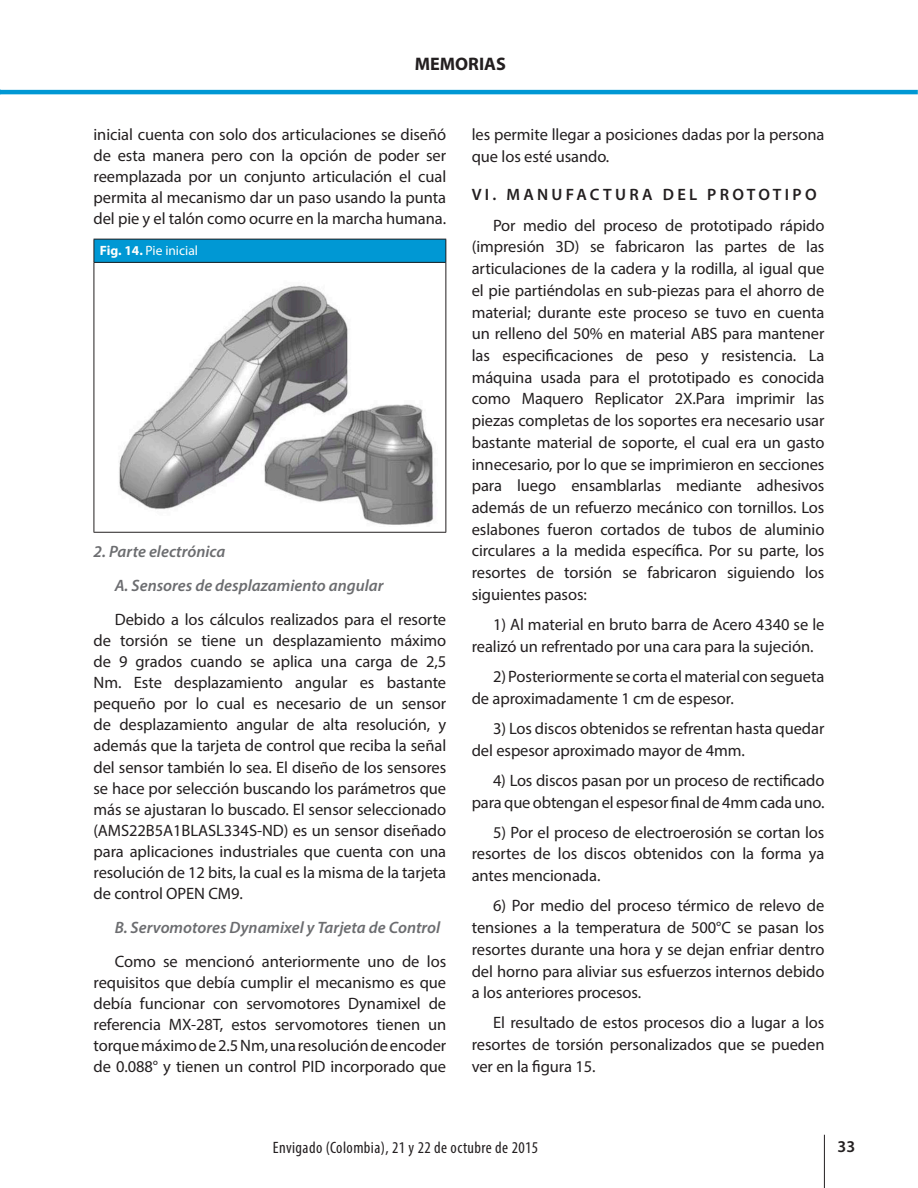
<style>
.page{position:relative;width:918px;height:1188px;background:#fff}
.page>*{position:absolute;margin:0;border:0;box-sizing:border-box;transform-origin:0 0}
.t1{font:700 18.15px "Myriad Pro";color:#231f20}
.t2{font:16.5px/21.8px "Myriad Pro";letter-spacing:-.005em;color:#231f20;text-align:justify}
.t3{font:italic 600 16.5px/34.3px "Myriad Pro";color:#6c6d70}
.t4{font:condensed 16.5px "Myriad Pro";letter-spacing:.025em;color:#231f20}
.t5{font:600 16.5px "Myriad Pro";letter-spacing:.2em;color:#231f20}
.t6{font:13.5px "Myriad Pro";color:#fffefc}
.s1{font-weight:700}
</style>
<div class="page">
<hr style="left:0;top:90px;width:918px;height:4px;background:#0098d4">
<hr style="left:824px;top:1135px;width:1px;height:53px;background:#231f20">
<div style="left:94px;top:239px;width:352px;height:23px;background:#0098d4"></div>
<hr style="left:94px;top:239px;width:352px;height:1px;background:#231f20">
<svg style="left:94px;top:239px;width:1px;height:23px"></svg>
<hr style="left:94px;top:262px;width:351px;height:1px;background:#231f20">
<svg style="left:445px;top:239px;width:1px;height:23px"></svg>
<hr style="left:94px;top:263px;width:1px;height:269px;background:#231f20">
<hr style="left:445px;top:262px;width:1px;height:270px;background:#231f20">
<hr style="left:94px;top:532px;width:352px;height:1px;background:#231f20">
<img style="left:119px;top:285px;width:315px;height:240px">
<p class="t1" style="left:415px;top:52px;width:93px">MEMORIAS</p>
<p class="t2" style="left:94px;top:124px;width:354px;line-height:21px">inicial cuenta con solo dos articulaciones se diseñó de esta manera pero con la opción de poder ser reemplazada por un conjunto articulación el cual permita al mecanismo dar un paso usando la punta del pie y el talón como ocurre en la marcha humana.</p>
<p class="t6" style="left:100px;top:242px;width:100px"><span class="s1">Fig. 14.</span> Pie inicial</p>
<p class="t3" style="left:115px;top:534px;width:270px;text-indent:-21px">2. Parte electrónica<br>A. Sensores de desplazamiento angular</p>
<p class="t2" style="left:94px;top:609px;width:354px;line-height:21px;text-indent:21px">Debido a los cálculos realizados para el resorte de torsión se tiene un desplazamiento máximo de 9 grados cuando se aplica una carga de 2,5<br>Nm. Este desplazamiento angular es bastante pequeño por lo cual es necesario de un sensor de desplazamiento angular de alta resolución, y además que la tarjeta de control que reciba la señal del sensor también lo sea. El diseño de los sensores se hace por selección buscando los parámetros que más se ajustaran lo buscado. El sensor seleccionado (AMS22B5A1BLASL334S-ND) es un sensor diseñado para aplicaciones industriales que cuenta con una resolución de 12 bits, la cual es la misma de la tarjeta de control OPEN CM9.</p>
<p class="t3" style="left:115px;top:910px;width:327px">B. Servomotores Dynamixel y Tarjeta de Control</p>
<p class="t2" style="left:94px;top:950px;width:354px;line-height:21px;text-indent:21px">Como se mencionó anteriormente uno de los requisitos que debía cumplir el mecanismo es que debía funcionar con servomotores Dynamixel de referencia MX-28T, estos servomotores tienen un torque máximo de 2.5 Nm, una resolución de encoder de 0.088° y tienen un control PID incorporado que</p>
<p class="t2" style="left:472px;top:123px;width:354px">les permite llegar a posiciones dadas por la persona que los esté usando.</p>
<p class="t5" style="left:472px;top:184px;width:346px">VI. MANUFACTURA DEL PROTOTIPO</p>
<p class="t2" style="left:472px;top:214px;width:354px;text-indent:21px">Por medio del proceso de prototipado rápido (impresión 3D) se fabricaron las partes de las articulaciones de la cadera y la rodilla, al igual que el pie partiéndolas en sub-piezas para el ahorro de material; durante este proceso se tuvo en cuenta un relleno del 50% en material ABS para mantener las especificaciones de peso y resistencia. La máquina usada para el prototipado es conocida como Maquero Replicator 2X.Para imprimir las piezas completas de los soportes era necesario usar bastante material de soporte, el cual era un gasto innecesario, por lo que se imprimieron en secciones para luego ensamblarlas mediante adhesivos además de un refuerzo mecánico con tornillos. Los eslabones fueron cortados de tubos de aluminio circulares a la medida específica. Por su parte, los resortes de torsión se fabricaron siguiendo los siguientes pasos:</p>
<p class="t2" style="left:472px;top:613px;width:354px;text-indent:21px">1) Al material en bruto barra de Acero 4340 se le realizó un refrentado por una cara para la sujeción.</p>
<p class="t2" style="left:472px;top:665px;width:354px;text-indent:21px">2) Posteriormente se corta el material con segueta de aproximadamente 1 cm de espesor.</p>
<p class="t2" style="left:472px;top:717px;width:354px;text-indent:21px">3) Los discos obtenidos se refrentan hasta quedar del espesor aproximado mayor de 4mm.</p>
<p class="t2" style="left:472px;top:769px;width:354px;text-align:right">4) Los discos pasan por un proceso de rectificado para que obtengan el espesor final de 4mm cada uno.</p>
<p class="t2" style="left:472px;top:821px;width:354px;text-indent:21px">5) Por el proceso de electroerosión se cortan los resortes de los discos obtenidos con la forma ya antes mencionada.</p>
<p class="t2" style="left:472px;top:895px;width:354px;text-indent:21px">6) Por medio del proceso térmico de relevo de tensiones a la temperatura de 500°C se pasan los resortes durante una hora y se dejan enfriar dentro del horno para aliviar sus esfuerzos internos debido a los anteriores procesos.</p>
<p class="t2" style="left:472px;top:1012px;width:354px;text-indent:21px">El resultado de estos procesos dio a lugar a los resortes de torsión personalizados que se pueden ver en la figura 15.</p>
<p class="t4" style="left:273px;top:1138px;width:267px">Envigado (Colombia), 21 y 22 de octubre de 2015</p>
<p class="t5" style="left:838px;top:1136px;width:19px">33</p>
</div>
